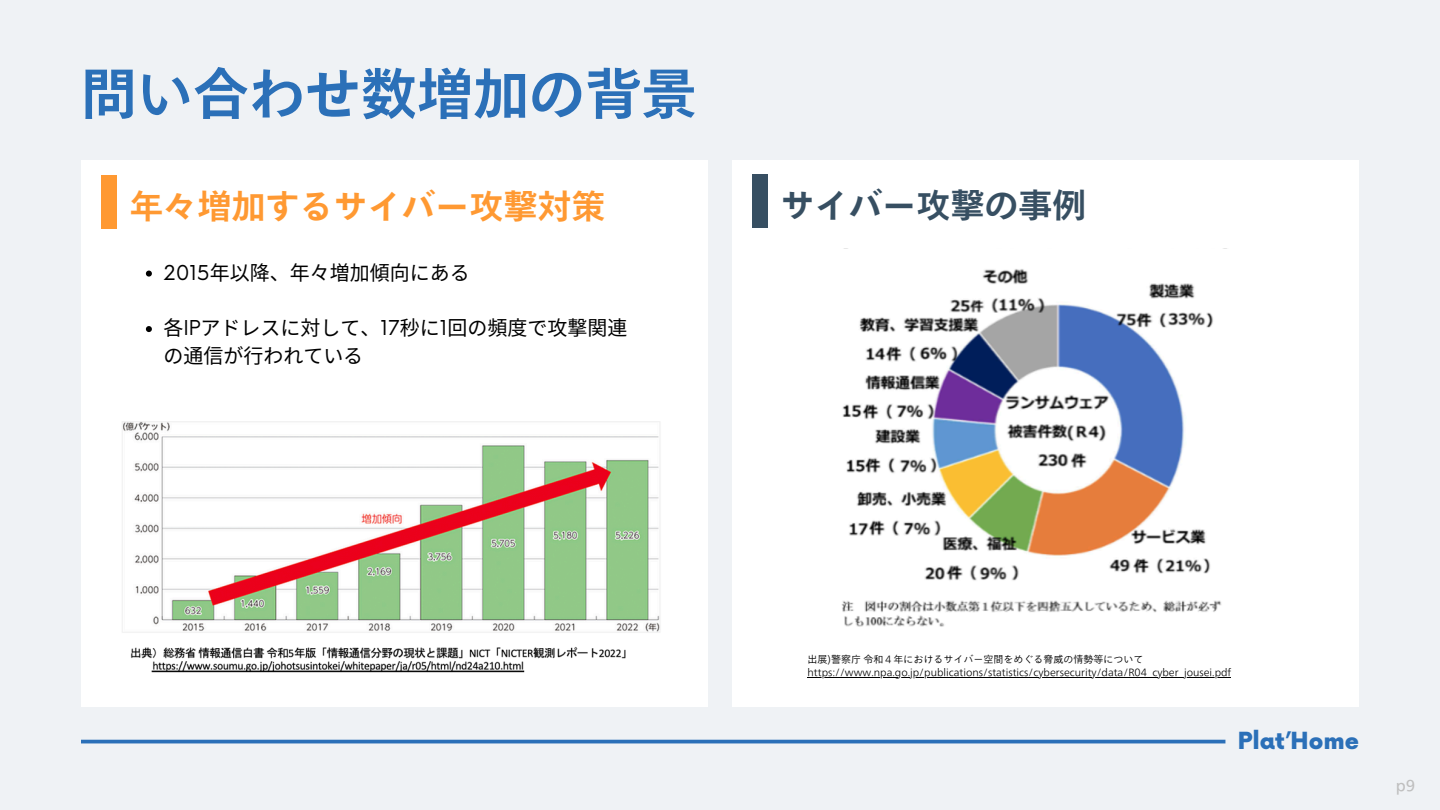
<style>
.page{position:relative;width:1440px;height:810px;background:#eff2f5}
.page>*{position:absolute;margin:0;border:0;box-sizing:border-box;transform-origin:0 0}
.t1{font:700 56px "Tazugane Gothic Std N";color:#2b70b8}
.t2{font:700 34px "Tazugane Gothic Std N";color:#ff9932}
.t3{font:700 34px "Tazugane Gothic Std N";color:#374f62}
.t4{font:900 23px "Now";color:#2b70b8}
.t5{font:20px/27.8px "Noto Sans CJ Ksc";color:#000}
.t6{font:15px "Tazugane Gothic Std N";color:#bfbfbf}
.t7{font:300 10px "Tazugane Gothic Std N";color:#000}
.s1{font-family:"Now"}
</style>
<div class="page">
<hr style="left:81px;top:740px;width:1144px;height:3px;background:#2b70b8">
<div style="left:81px;top:160px;width:627px;height:547px;background:#fff"></div>
<div style="left:732px;top:160px;width:627px;height:547px;background:#fff"></div>
<div style="left:101px;top:175px;width:15px;height:53px;background:#ff9932"></div>
<div style="left:752px;top:174px;width:15px;height:53px;background:#374f62"></div>
<img style="left:122px;top:421px;width:539px;height:252px">
<img style="left:841px;top:269px;width:381px;height:358px">
<svg style="left:146px;top:271px;width:6px;height:6px"></svg>
<svg style="left:146px;top:326px;width:6px;height:6px"></svg>
<hr style="left:808px;top:677px;width:423px;height:1px;background:#000">
<p class="t1" style="left:81px;top:66px;width:617px">問い合わせ数増加の背景</p>
<p class="t2" style="left:129px;top:189px;width:477px">年々増加するサイバー攻撃対策</p>
<h2 class="t3" style="left:780px;top:188px;width:307px">サイバー攻撃の事例</h2>
<p class="t5" style="left:163px;top:257px;width:308px"><span class="s1">2015</span>年以降、年々増加傾向にある</p>
<p class="t5" style="left:163px;top:313px;width:464px">各<span class="s1">IP</span>アドレスに対して、<span class="s1">17</span>秒に<span class="s1">1</span>回の頻度で攻撃関連の通信が行われている</p>
<p class="t7" style="left:808px;top:654px;width:337px">出展)警察庁令和４年におけるサイバー空間をめぐる脅威の情勢等について</p>
<p class="t7" style="left:808px;top:668px;width:425px">https://www.npa.go.jp/publications/statistics/cybersecurity/data/R04_cyber_jousei.pdf</p>
<h1 class="t4" style="left:1238px;top:729px;width:123px">Plat’Home</h1>
<h5 class="t6" style="left:1396px;top:778px;width:21px">p9</h5>
</div>
